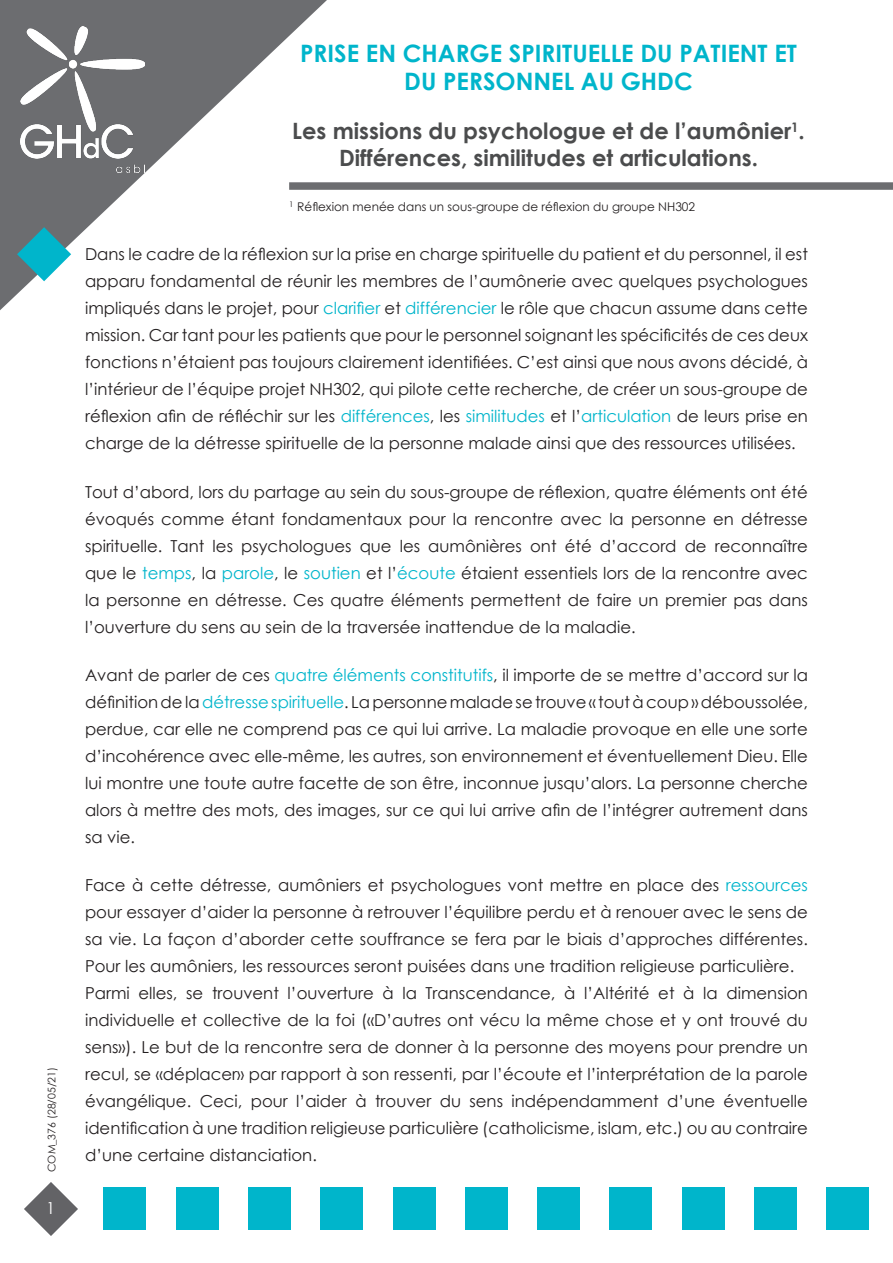
<style>
.page{position:relative;width:893px;height:1263px;background:#fff}
.page>*{position:absolute;margin:0;border:0;box-sizing:border-box;transform-origin:0 0}
.t1{font:700 24px/28.8px "Century Gothic";color:#00b5cb;text-align:center}
.t2{font:700 22.5px "Century Gothic";color:#4b4c4d}
.t3{font:16.5px/27px "Century Gothic";color:#231f20;text-align:justify}
.t4{font:16.5px "Century Gothic";color:#fff}
.t5{font:12px "Century Gothic";color:#231f20}
.t6{font:10.5px "Century Gothic";color:#231f20}
.s1{color:#00b5cb}
</style>
<div class="page">
<svg style="left:24px;top:1182px;width:54px;height:54px"></svg>
<div style="left:104px;top:1188px;width:42px;height:42px;background:#00b5cb"></div>
<div style="left:176px;top:1188px;width:42px;height:42px;background:#00b5cb"></div>
<div style="left:248px;top:1188px;width:43px;height:42px;background:#00b5cb"></div>
<div style="left:320px;top:1188px;width:43px;height:42px;background:#00b5cb"></div>
<div style="left:393px;top:1188px;width:42px;height:42px;background:#00b5cb"></div>
<div style="left:465px;top:1188px;width:43px;height:42px;background:#00b5cb"></div>
<div style="left:537px;top:1188px;width:43px;height:42px;background:#00b5cb"></div>
<div style="left:610px;top:1188px;width:42px;height:42px;background:#00b5cb"></div>
<div style="left:682px;top:1188px;width:42px;height:42px;background:#00b5cb"></div>
<div style="left:754px;top:1188px;width:43px;height:42px;background:#00b5cb"></div>
<div style="left:826px;top:1188px;width:43px;height:42px;background:#00b5cb"></div>
<svg style="left:0;top:0;width:327px;height:310px"></svg>
<svg style="left:17px;top:227px;width:54px;height:54px;background:#4ba6b2"></svg>
<img style="left:20px;top:27px;width:125px;height:145px">
<div style="left:289px;top:182px;width:604px;height:8px;background:#6c6d70"></div>
<p class="t6" style="left:44px;top:1172px;width:106px;rotate:-90deg">COM_376 (28/05/21)</p>
<p class="t4" style="left:46px;top:1196px;width:11px">1</p>
<p class="t1" style="left:300px;top:37px;width:498px">PRISE EN CHARGE SPIRITUELLE DU PATIENT ET<br>DU PERSONNEL AU GHDC</p>
<p class="t2" style="left:292px;top:114px;width:514px">Les missions du psychologue et de l’aumônier<sup>1</sup>.</p>
<p class="t2" style="left:339px;top:141px;width:420px">Différences, similitudes et articulations.</p>
<p class="t5" style="left:289px;top:198px;width:408px"><sup>1</sup> Réflexion menée dans un sous-groupe de réflexion du groupe NH302</p>
<p class="t3" style="left:85px;top:241px;width:724px">Dans le cadre de la réflexion sur la prise en charge spirituelle du patient et du personnel, il est apparu fondamental de réunir les membres de l’aumônerie avec quelques psychologues impliqués dans le projet, pour <span class="s1">clarifier</span> et <span class="s1">différencier</span> le rôle que chacun assume dans cette mission. Car tant pour les patients que pour le personnel soignant les spécificités de ces deux fonctions n’étaient pas toujours clairement identifiées. C’est ainsi que nous avons décidé, à l’intérieur de l’équipe projet NH302, qui pilote cette recherche, de créer un sous-groupe de réflexion afin de réfléchir sur les <span class="s1">différences</span>, les <span class="s1">similitudes</span> et l’<span class="s1">articulation</span> de leurs prise en charge de la détresse spirituelle de la personne malade ainsi que des ressources utilisées.</p>
<p class="t3" style="left:85px;top:478px;width:724px">Tout d’abord, lors du partage au sein du sous-groupe de réflexion, quatre éléments ont été évoqués comme étant fondamentaux pour la rencontre avec la personne en détresse spirituelle. Tant les psychologues que les aumônières ont été d’accord de reconnaître que le <span class="s1">temps</span>, la <span class="s1">parole</span>, le <span class="s1">soutien</span> et l’<span class="s1">écoute</span> étaient essentiels lors de la rencontre avec la personne en détresse. Ces quatre éléments permettent de faire un premier pas dans l’ouverture du sens au sein de la traversée inattendue de la maladie.</p>
<p class="t3" style="left:85px;top:661px;width:724px">Avant de parler de ces <span class="s1">quatre éléments constitutifs</span>, il importe de se mettre d’accord sur la définition de la <span class="s1">détresse spirituelle</span>. La personne malade se trouve « tout à coup » déboussolée, perdue, car elle ne comprend pas ce qui lui arrive. La maladie provoque en elle une sorte d’incohérence avec elle-même, les autres, son environnement et éventuellement Dieu. Elle lui montre une toute autre facette de son être, inconnue jusqu’alors. La personne cherche alors à mettre des mots, des images, sur ce qui lui arrive afin de l’intégrer autrement dans sa vie.</p>
<p class="t3" style="left:85px;top:871px;width:724px">Face à cette détresse, aumôniers et psychologues vont mettre en place des <span class="s1">ressources </span>pour essayer d’aider la personne à retrouver l’équilibre perdu et à renouer avec le sens de sa vie. La façon d’aborder cette souffrance se fera par le biais d’approches différentes.<br>Pour les aumôniers, les ressources seront puisées dans une tradition religieuse particulière.</p>
<p class="t3" style="left:85px;top:979px;width:724px">Parmi elles, se trouvent l’ouverture à la Transcendance, à l’Altérité et à la dimension individuelle et collective de la foi («D’autres ont vécu la même chose et y ont trouvé du sens»). Le but de la rencontre sera de donner à la personne des moyens pour prendre un recul, se «déplacer» par rapport à son ressenti, par l’écoute et l’interprétation de la parole évangélique. Ceci, pour l’aider à trouver du sens indépendamment d’une éventuelle identification à une tradition religieuse particulière (catholicisme, islam, etc.) ou au contraire d’une certaine distanciation.</p>
</div>
